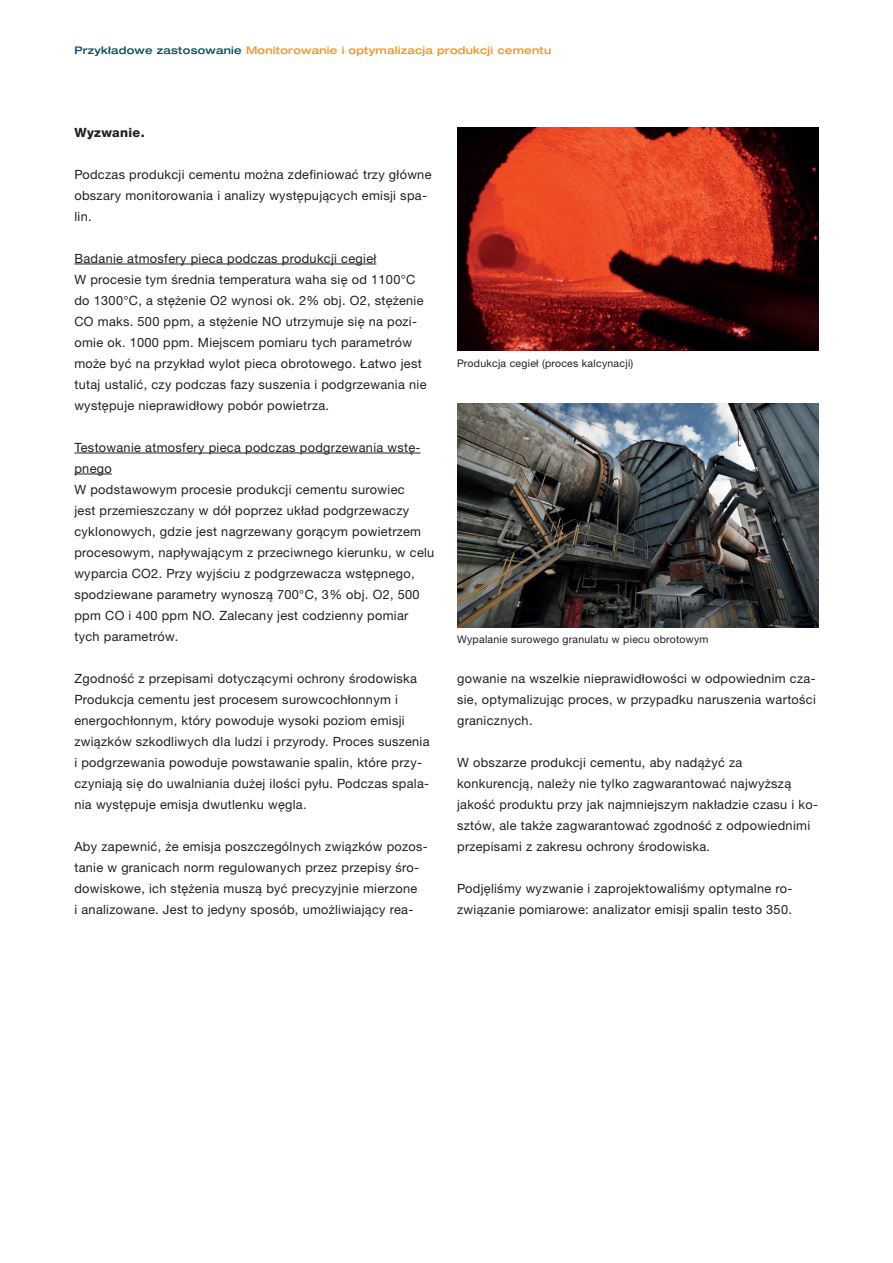
<style>
.page{position:relative;width:893px;height:1263px;background:#fff}
.page>*{position:absolute;margin:0;border:0;box-sizing:border-box;transform-origin:0 0}
.t1{font:12.75px/21px "Helvetica Neue LTW1 G";letter-spacing:.025em;color:#231f20}
.t2{font:800 12.75px "Helvetica Neue LTW1 G";letter-spacing:.025em;color:#231f20}
.t3{font:10.5px "Helvetica Neue LTW1 G";letter-spacing:.025em;color:#231f20}
.t4{font:500 expanded 10.5px "Helvetica Neue LTW1 G";letter-spacing:.025em;color:#f7931d}
.s1{color:#074f64}
</style>
<div class="page">
<img style="left:457px;top:404px;width:361px;height:223px">
<img style="left:457px;top:128px;width:362px;height:223px">
<hr style="left:74px;top:264px;width:302px;height:1px;background:#231f20">
<hr style="left:74px;top:453px;width:347px;height:1px;background:#231f20">
<hr style="left:74px;top:474px;width:38px;height:1px;background:#231f20">
<p class="t4" style="left:74px;top:43px;width:478px"><span class="s1">Przykładowe zastosowanie</span> Monitorowanie i optymalizacja produkcji cementu</p>
<p class="t2" style="left:74px;top:125px;width:72px">Wyzwanie.</p>
<p class="t1" style="left:74px;top:164px;width:359px">Podczas produkcji cementu można zdefiniować trzy główne obszary monitorowania i analizy występujących emisji spa&shy;lin.</p>
<p class="t1" style="left:74px;top:248px;width:354px">Badanie atmosfery pieca podczas produkcji cegieł<br>W procesie tym średnia temperatura waha się od 1100°C do 1300°C, a stężenie O2 wynosi ok. 2% obj. O2, stężenie CO maks. 500 ppm, a stężenie NO utrzymuje się na pozi&shy;omie ok. 1000 ppm. Miejscem pomiaru tych parametrów może być na przykład wylot pieca obrotowego. Łatwo jest tutaj ustalić, czy podczas fazy suszenia i podgrzewania nie występuje nieprawidłowy pobór powietrza.</p>
<p class="t1" style="left:74px;top:437px;width:361px">Testowanie atmosfery pieca podczas podgrzewania wstę&shy;pnego<br>W podstawowym procesie produkcji cementu surowiec<br>jest przemieszczany w dół poprzez układ podgrzewaczy cyklonowych, gdzie jest nagrzewany gorącym powietrzem procesowym, napływającym z przeciwnego kierunku, w celu wyparcia CO2. Przy wyjściu z podgrzewacza wstępnego, spodziewane parametry wynoszą 700°C, 3% obj. O2, 500 ppm CO i 400 ppm NO. Zalecany jest codzienny pomiar tych parametrów.</p>
<p class="t1" style="left:74px;top:668px;width:357px">Zgodność z przepisami dotyczącymi ochrony środowiska Produkcja cementu jest procesem surowcochłonnym i energochłonnym, który powoduje wysoki poziom emisji związków szkodliwych dla ludzi i przyrody. Proces suszenia i podgrzewania powoduje powstawanie spalin, które przy&shy;czyniają się do uwalniania dużej ilości pyłu. Podczas spala&shy;nia występuje emisja dwutlenku węgla.</p>
<p class="t1" style="left:74px;top:836px;width:355px">Aby zapewnić, że emisja poszczególnych związków pozos&shy;tanie w granicach norm regulowanych przez przepisy śro&shy;dowiskowe, ich stężenia muszą być precyzyjnie mierzone<br>i analizowane. Jest to jedyny sposób, umożliwiający rea-</p>
<p class="t3" style="left:457px;top:357px;width:178px">Produkcja cegieł (proces kalcynacji)</p>
<p class="t3" style="left:457px;top:633px;width:253px">Wypalanie surowego granulatu w piecu obrotowym</p>
<p class="t1" style="left:457px;top:668px;width:360px;text-align:justify">gowanie na wszelkie nieprawidłowości w odpowiednim cza&shy;sie, optymalizując proces, w przypadku naruszenia wartości granicznych.</p>
<p class="t1" style="left:457px;top:752px;width:362px">W obszarze produkcji cementu, aby nadążyć za konkurencją, należy nie tylko zagwarantować najwyższą jakość produktu przy jak najmniejszym nakładzie czasu i ko&shy;sztów, ale także zagwarantować zgodność z odpowiednimi przepisami z zakresu ochrony środowiska.</p>
<p class="t1" style="left:457px;top:878px;width:337px">Podjęliśmy wyzwanie i zaprojektowaliśmy optymalne ro&shy;związanie pomiarowe: analizator emisji spalin testo 350.</p>
</div>
